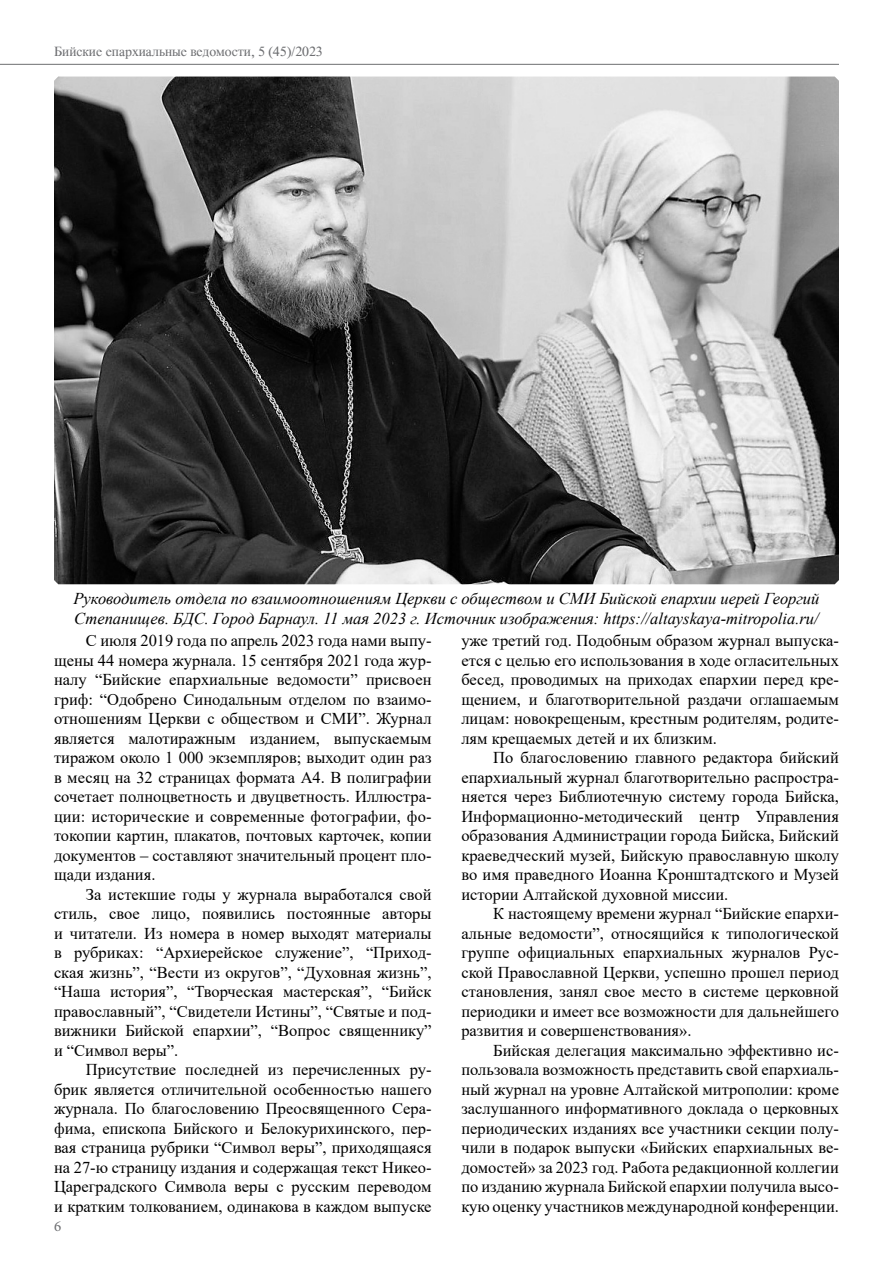
<style>
.page{position:relative;width:893px;height:1263px;background:#fff}
.page>*{position:absolute;margin:0;border:0;box-sizing:border-box;transform-origin:0 0}
.t1{font:16.5px/19.5px "Times New Roman";color:#000;text-align:justify}
.t2{font:italic 16.5px/19.5px "Times New Roman";color:#000}
.t3{font:15px "Minion Pro";color:#6d6e71}
.t4{font:13.5px "Time";color:#6d6e71}
</style>
<div class="page">
<hr style="left:0;top:64px;width:839px;height:1px;background:#6d6e71">
<img style="left:54px;top:77px;width:785px;height:507px">
<p class="t4" style="left:54px;top:44px;width:270px">Бийские епархиальные ведомости, 5 (45)/2023</p>
<p class="t2" style="left:74px;top:589px;width:747px">Руководитель отдела по взаимоотношениям Церкви с обществом и СМИ Бийской епархии иерей Георгий<br>Степанищев. БДС. Город Барнаул. 11 мая 2023 г. Источник изображения: https://altayskaya-mitropolia.ru/</p>
<p class="t1" style="left:54px;top:630px;width:379px;text-indent:32px">С июля 2019 года по апрель 2023 года нами выпу&shy;щены 44 номера журнала. 15 сентября 2021 года жур&shy;налу “Бийские епархиальные ведомости” присвоен гриф: “Одобрено Синодальным отделом по взаимо&shy;отношениям Церкви с обществом и СМИ”. Журнал является малотиражным изданием, выпускаемым тиражом около 1 000 экземпляров; выходит один раз в месяц на 32 страницах формата А4. В полиграфии сочетает полноцветность и двуцветность. Иллюстра&shy;ции: исторические и современные фотографии, фо&shy;токопии картин, плакатов, почтовых карточек, копии документов ‒ составляют значительный процент пло&shy;щади издания.</p>
<p class="t1" style="left:54px;top:884px;width:379px;text-indent:32px">За истекшие годы у журнала выработался свой стиль, свое лицо, появились постоянные авторы и читатели. Из номера в номер выходят материалы в рубриках: “Архиерейское служение”, “Приход&shy;ская жизнь”, “Вести из округов”, “Духовная жизнь”, “Наша история”, “Творческая мастерская”, “Бийск православный”, “Свидетели Истины”, “Святые и под&shy;вижники Бийской епархии”, “Вопрос священнику” и “Символ веры”.</p>
<p class="t1" style="left:54px;top:1059px;width:379px;text-indent:32px">Присутствие последней из перечисленных ру&shy;брик является отличительной особенностью нашего журнала. По благословению Преосвященного Сера&shy;фима, епископа Бийского и Белокурихинского, пер&shy;вая страница рубрики “Символ веры”, приходящаяся на 27-ю страницу издания и содержащая текст Никео-Цареградского Символа веры с русским переводом и кратким толкованием, одинакова в каждом выпуске</p>
<p class="t1" style="left:461px;top:630px;width:379px">уже третий год. Подобным образом журнал выпуска&shy;ется с целью его использования в ходе огласительных бесед, проводимых на приходах епархии перед кре&shy;щением, и благотворительной раздачи оглашаемым лицам: новокрещеным, крестным родителям, родите&shy;лям крещаемых детей и их близким.</p>
<p class="t1" style="left:461px;top:747px;width:379px;text-indent:32px">По благословению главного редактора бийский епархиальный журнал благотворительно распростра&shy;няется через Библиотечную систему города Бийска, Информационно-методический центр Управления образования Администрации города Бийска, Бийский краеведческий музей, Бийскую православную школу во имя праведного Иоанна Кронштадтского и Музей истории Алтайской духовной миссии.</p>
<p class="t1" style="left:461px;top:903px;width:379px;text-indent:32px">К настоящему времени журнал “Бийские епархи&shy;альные ведомости”, относящийся к типологической группе официальных епархиальных журналов Рус&shy;ской Православной Церкви, успешно прошел период становления, занял свое место в системе церковной периодики и имеет все возможности для дальнейшего развития и совершенствования».</p>
<p class="t1" style="left:461px;top:1040px;width:379px;text-indent:32px">Бийская делегация максимально эффективно ис&shy;пользовала возможность представить свой епархиаль&shy;ный журнал на уровне Алтайской митрополии: кроме заслушанного информативного доклада о церковных периодических изданиях все участники секции полу&shy;чили в подарок выпуски «Бийских епархиальных ве&shy;домостей» за 2023 год. Работа редакционной коллегии по изданию журнала Бийской епархии получила высо&shy;кую оценку участников международной конференции.</p>
<p class="t3" style="left:54px;top:1216px;width:9px">6</p>
</div>
